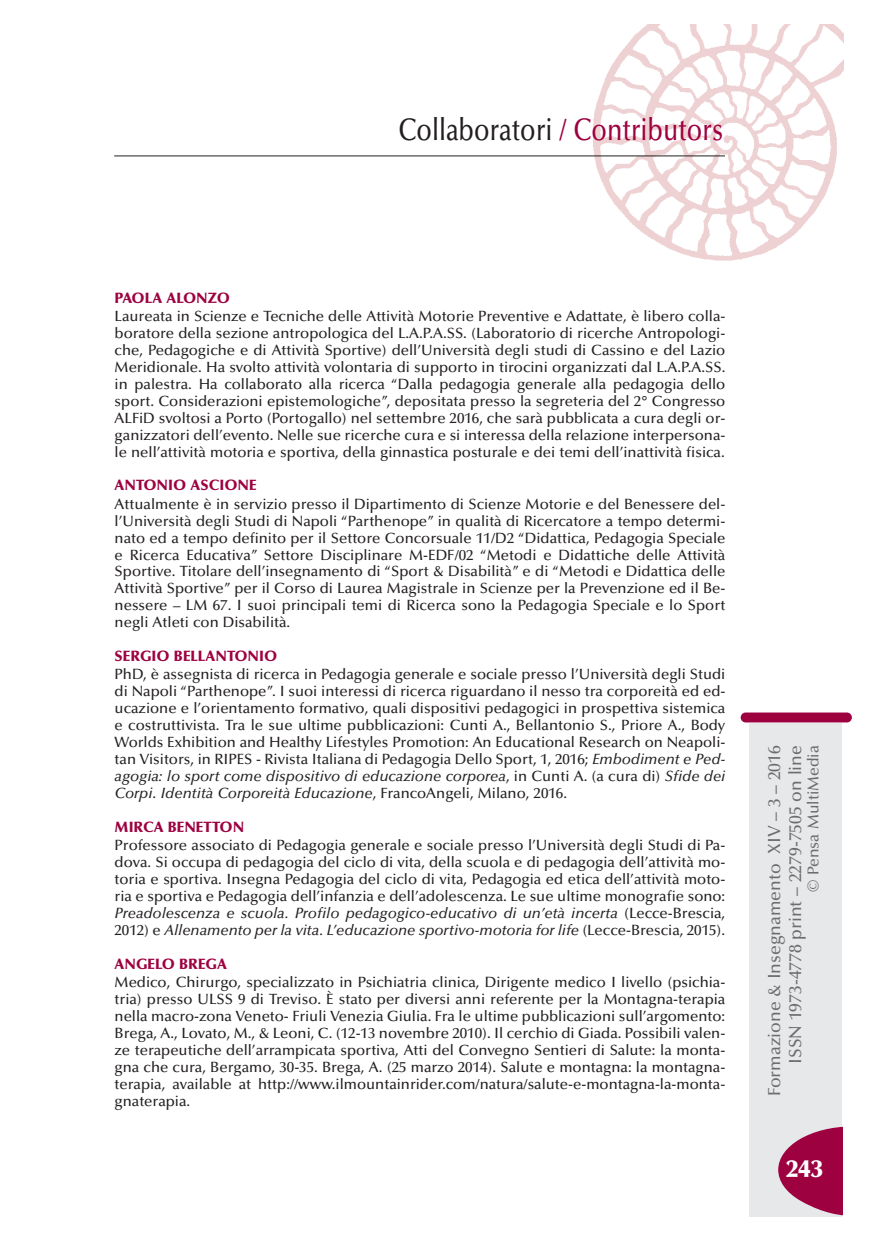
<style>
.page{position:relative;width:869px;height:1241px;background:#fff}
.page>*{position:absolute;margin:0;border:0;box-sizing:border-box;transform-origin:0 0}
.t1{font:500 31.5px "Optima";color:#231f20;scale:.8 1}
.t2{font:900 24.5px "Optima";color:#fff}
.t3{font:500 17.5px/21px "Optima";color:#6c6d70;text-align:right}
.t4{font:500 15.75px "Optima";color:#6c6d70}
.t5{font:500 14.88px/17px "Optima";color:#231f20;text-align:justify}
.t6{font:900 14.88px "Optima";color:#9d0140}
.s1{color:#9d0140}
.s2{font-style:italic}
</style>
<div class="page">
<img style="left:571px;top:25px;width:271px;height:236px">
<hr style="left:114px;top:155px;width:610px;height:1px;background:#231f20">
<div style="left:749px;top:722px;width:92px;height:494px;background:#e7e8e9"></div>
<div style="left:740px;top:712px;width:111px;height:10px;background:#9d0140;border-radius:5px"></div>
<svg style="left:778px;top:1126px;width:65px;height:89px"></svg>
<h1 class="t1" style="left:398px;top:117px;width:407px">Collaboratori <span class="s1">/ Contributors</span></h1>
<p class="t6" style="left:115px;top:292px;width:117px">PAOLA ALONZO</p>
<p class="t5" style="left:115px;top:309px;width:612px">Laureata in Scienze e Tecniche delle Attività Motorie Preventive e Adattate, è libero colla&shy;boratore della sezione antropologica del L.A.P.A.SS. (Laboratorio di ricerche Antropologi&shy;che, Pedagogiche e di Attività Sportive) dell’Università degli studi di Cassino e del Lazio Meridionale. Ha svolto attività volontaria di supporto in tirocini organizzati dal L.A.P.A.SS. in palestra. Ha collaborato alla ricerca “Dalla pedagogia generale alla pedagogia dello sport. Considerazioni epistemologiche”, depositata presso la segreteria del 2° Congresso ALFiD svoltosi a Porto (Portogallo) nel settembre 2016, che sarà pubblicata a cura degli or&shy;ganizzatori dell’evento. Nelle sue ricerche cura e si interessa della relazione interpersona&shy;le nell’attività motoria e sportiva, della ginnastica posturale e dei temi dell’inattività fisica.</p>
<p class="t6" style="left:115px;top:479px;width:143px">ANTONIO ASCIONE</p>
<p class="t5" style="left:115px;top:496px;width:612px">Attualmente è in servizio presso il Dipartimento di Scienze Motorie e del Benessere del&shy;l’Università degli Studi di Napoli “Parthenope” in qualità di Ricercatore a tempo determi&shy;nato ed a tempo definito per il Settore Concorsuale 11/D2 “Didattica, Pedagogia Speciale e Ricerca Educativa” Settore Disciplinare M-EDF/02 “Metodi e Didattiche delle Attività Sportive. Titolare dell’insegnamento di “Sport &amp; Disabilità” e di “Metodi e Didattica delle Attività Sportive” per il Corso di Laurea Magistrale in Scienze per la Prevenzione ed il Be&shy;nessere – LM 67. I suoi principali temi di Ricerca sono la Pedagogia Speciale e lo Sport negli Atleti con Disabilità.</p>
<p class="t6" style="left:115px;top:650px;width:164px">SERGIO BELLANTONIO</p>
<p class="t5" style="left:115px;top:667px;width:612px">PhD, è assegnista di ricerca in Pedagogia generale e sociale presso l’Università degli Studi di Napoli “Parthenope”. I suoi interessi di ricerca riguardano il nesso tra corporeità ed ed&shy;ucazione e l’orientamento formativo, quali dispositivi pedagogici in prospettiva sistemica e costruttivista. Tra le sue ultime pubblicazioni: Cunti A., Bellantonio S., Priore A., Body Worlds Exhibition and Healthy Lifestyles Promotion: An Educational Research on Neapoli&shy;tan Visitors, in RIPES - Rivista Italiana di Pedagogia Dello Sport, 1, 2016; <span class="s2">Embodiment e Ped&shy;agogia: lo sport come dispositivo di educazione corporea</span>, in Cunti A. (a cura di) <span class="s2">Sfide dei Corpi</span>. <span class="s2">Identità Corporeità Educazione</span>, FrancoAngeli, Milano, 2016.</p>
<p class="t6" style="left:115px;top:821px;width:131px">MIRCA BENETTON</p>
<p class="t5" style="left:114px;top:838px;width:612px">Professore associato di Pedagogia generale e sociale presso l’Università degli Studi di Pa&shy;dova. Si occupa di pedagogia del ciclo di vita, della scuola e di pedagogia dell’attività mo&shy;toria e sportiva. Insegna Pedagogia del ciclo di vita, Pedagogia ed etica dell’attività moto&shy;ria e sportiva e Pedagogia dell’infanzia e dell’adolescenza. Le sue ultime monografie sono:<br><span class="s2">Preadolescenza e scuola. Profilo pedagogico-educativo di un’età incerta</span> (Lecce-Brescia, 2012) e <span class="s2">Allenamento per la vita. L’educazione sportivo-motoria for life</span> (Lecce-Brescia, 2015).</p>
<p class="t6" style="left:115px;top:957px;width:114px">ANGELO BREGA</p>
<p class="t5" style="left:114px;top:975px;width:612px">Medico, Chirurgo, specializzato in Psichiatria clinica, Dirigente medico I livello (psichia&shy;tria) presso ULSS 9 di Treviso. È stato per diversi anni referente per la Montagna-terapia nella macro-zona Veneto- Friuli Venezia Giulia. Fra le ultime pubblicazioni sull’argomento:<br>Brega, A., Lovato, M., &amp; Leoni, C. (12-13 novembre 2010). Il cerchio di Giada. Possibili valen&shy;ze terapeutiche dell’arrampicata sportiva, Atti del Convegno Sentieri di Salute: la monta&shy;gna che cura, Bergamo, 30-35. Brega, A. (25 marzo 2014). Salute e montagna: la montagna&shy;terapia, available at http://www.ilmountainrider.com/natura/salute-e-montagna-la-monta&shy;gnaterapia.</p>
<p class="t3" style="left:765px;top:1096px;width:352px;rotate:-90deg">Formazione &amp; Insegnamento XIV – 3 – 2016<br>ISSN 1973-4778 print – 2279-7505 on line</p>
<p class="t4" style="left:806px;top:891px;width:148px;rotate:-90deg">© Pensa MultiMedia</p>
<h2 class="t2" style="left:785px;top:1158px;width:38px">243</h2>
</div>
